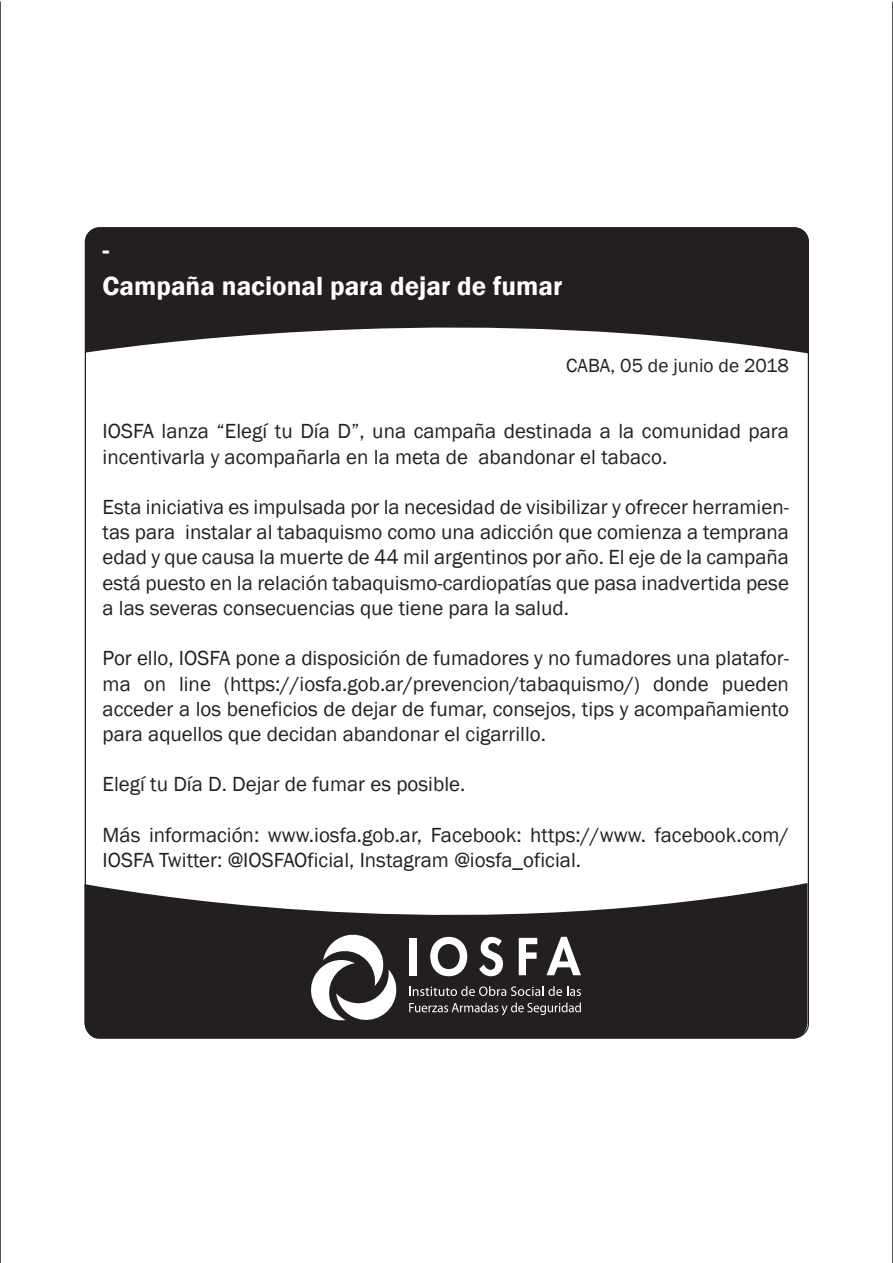
<style>
.page{position:relative;width:893px;height:1263px;background:#fff}
.page>*{position:absolute;margin:0;border:0;box-sizing:border-box;transform-origin:0 0}
.t1{font:600 27px/36px "Franklin Gothic";color:#fff}
.t2{font:21px/25.2px "Franklin Gothic";color:#231f20}
.t3{font:19.5px "Franklin Gothic";color:#231f20}
</style>
<div class="page">
<svg style="left:85px;top:227px;width:723px;height:126px;background:#413d3e"></svg>
<svg style="left:84px;top:883px;width:723px;height:156px;fill:#231f20"></svg>
<svg style="left:307px;top:932px;width:92px;height:92px"></svg>
<div style="left:409px;top:938px;width:8px;height:37px;background:#fff"></div>
<svg style="left:430px;top:937px;width:37px;height:39px"></svg>
<svg style="left:479px;top:937px;width:24px;height:39px"></svg>
<svg style="left:519px;top:938px;width:18px;height:37px"></svg>
<svg style="left:546px;top:937px;width:35px;height:38px"></svg>
<svg style="left:409px;top:986px;width:172px;height:10px;background:#5d5a5b"></svg>
<svg style="left:409px;top:1002px;width:172px;height:13px;background:#504d4d"></svg>
<p class="t1" style="left:103px;top:232px;width:461px">-<br>Campaña nacional para dejar de fumar</p>
<p class="t3" style="left:566px;top:353px;width:224px">CABA, 05 de junio de 2018</p>
<p class="t2" style="left:103px;top:419px;width:688px">IOSFA lanza “Elegí tu Día D”, una campaña destinada a la comunidad para incentivarla y acompañarla en la meta de abandonar el tabaco.</p>
<p class="t2" style="left:103px;top:495px;width:688px;text-align:justify">Esta iniciativa es impulsada por la necesidad de visibilizar y ofrecer herramien&shy;tas para instalar al tabaquismo como una adicción que comienza a temprana edad y que causa la muerte de 44 mil argentinos por año. El eje de la campaña está puesto en la relación tabaquismo-cardiopatías que pasa inadvertida pese a las severas consecuencias que tiene para la salud.</p>
<p class="t2" style="left:103px;top:646px;width:688px;text-align:justify">Por ello, IOSFA pone a disposición de fumadores y no fumadores una platafor&shy;ma on line (https://iosfa.gob.ar/prevencion/tabaquismo/) donde pueden acceder a los beneficios de dejar de fumar, consejos, tips y acompañamiento para aquellos que decidan abandonar el cigarrillo.</p>
<p class="t2" style="left:103px;top:772px;width:364px">Elegí tu Día D. Dejar de fumar es posible.</p>
<p class="t2" style="left:103px;top:822px;width:688px">Más información: www.iosfa.gob.ar, Facebook: https://www. facebook.com/<br>IOSFA Twitter: @IOSFAOficial, Instagram @iosfa_oficial.</p>
</div>
